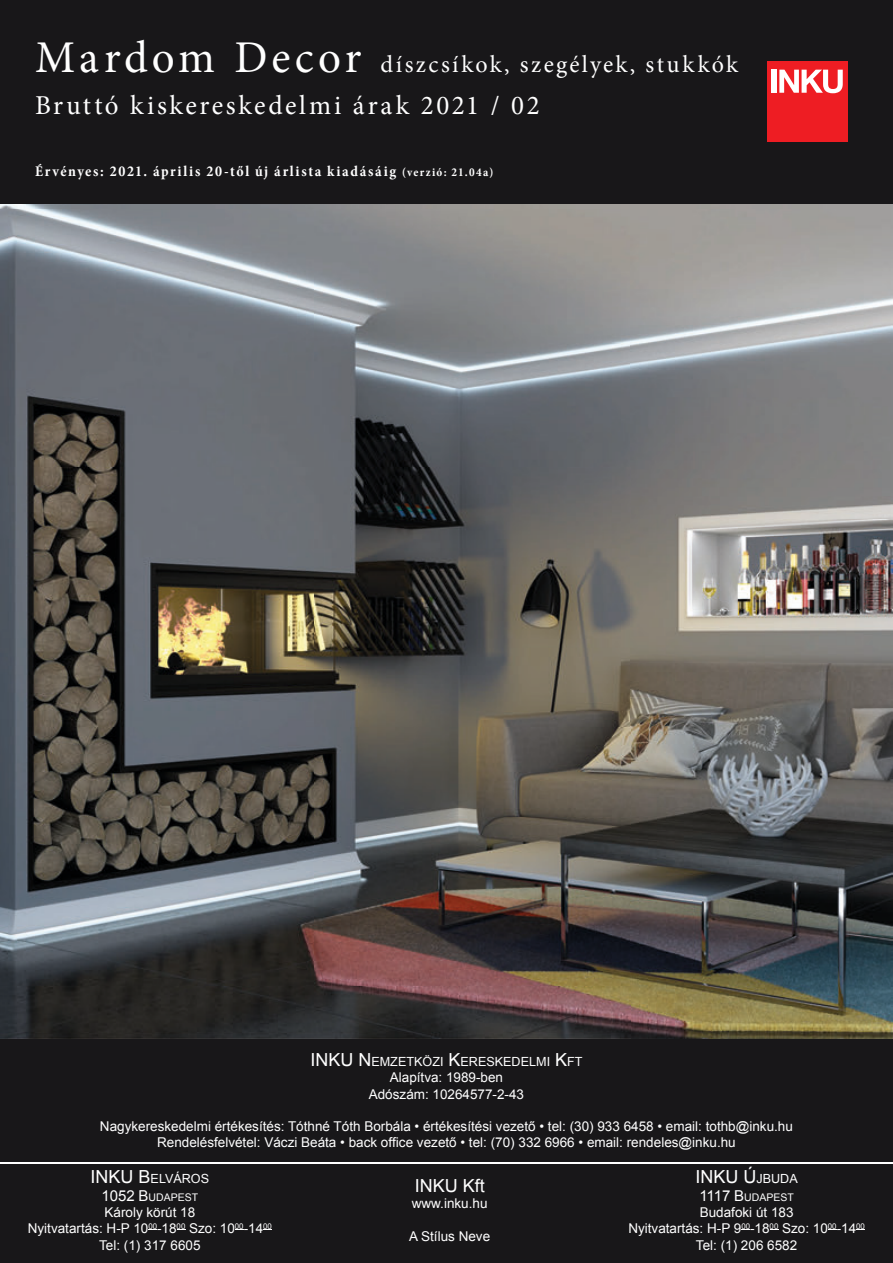
<style>
.page{position:relative;width:893px;height:1263px;background:#fff}
.page>*{position:absolute;margin:0;border:0;box-sizing:border-box;transform-origin:0 0}
.t1{font:27px "Minion Pro";letter-spacing:.095em;color:#fff}
.t2{font:24px "Minion Pro";letter-spacing:.095em;color:#fff}
.t3{font:18px "Arial";color:#fff}
.t4{font:18px "Arial";color:#fff}
.t5{font:700 condensed 15px "Minion Pro";letter-spacing:.11em;color:#fff}
.t6{font:13.5px/16.2px "Arial";color:#fff;text-align:center}
.t7{font:12.6px "Arial";color:#fff}
.t8{font:10.5px "Arial";color:#fff}
.s1{font-size:45px}
.s2{font-size:12px}
.s3{font-size:18px}
.s4{font-size:15px}
.s5{font-size:12.6px}
</style>
<div class="page">
<div style="left:0;top:0;width:893px;height:208px;background:#181719"></div>
<div style="left:0;top:1040px;width:893px;height:223px;background:#181719"></div>
<hr style="left:0;top:1162px;width:893px;height:1px;background:#fff">
<div style="left:767px;top:61px;width:81px;height:81px;background:#ee1d23"></div>
<div style="left:772px;top:70px;width:5px;height:23px;background:#fff"></div>
<svg style="left:779px;top:70px;width:64px;height:23px"></svg>
<img style="left:0;top:205px;width:893px;height:834px">
<h2 class="t2" style="left:35px;top:48px;width:704px"><span class="s1">Mardom Decor</span> díszcsíkok, szegélyek, stukkók</h2>
<h1 class="t1" style="left:35px;top:87px;width:506px">Bruttó kiskereskedelmi árak 2021 / 02</h1>
<p class="t5" style="left:35px;top:160px;width:460px">Érvényes: 2021. április 20-től új árlista kiadásáig <span class="s2">(verzió: 21.04a)</span></p>
<p class="t7" style="left:310px;top:1053px;width:274px"><span class="s3">INKU</span> <span class="s3">N</span>EMZETKÖZI <span class="s3">K</span>ERESKEDELMI <span class="s3">K</span>FT</p>
<p class="t6" style="left:369px;top:1069px;width:157px">Alapítva: 1989-ben<br>Adószám: 10264577-2-43</p>
<p class="t6" style="left:100px;top:1118px;width:694px">Nagykereskedelmi értékesítés: Tóthné Tóth Borbála • értékesítési vezető • tel: (30) 933 6458 • email: tothb@inku.hu<br>Rendelésfelvétel: Váczi Beáta • back office vezető • tel: (70) 332 6966 • email: rendeles@inku.hu</p>
<p class="t7" style="left:91px;top:1170px;width:120px"><span class="s3">INKU</span> <span class="s3">B</span>ELVÁROS</p>
<p class="t8" style="left:102px;top:1190px;width:98px"><span class="s4">1052</span> <span class="s4">B</span>UDAPEST</p>
<p class="t6" style="left:28px;top:1204px;width:246px">Károly körút 18<br>Nyitvatartás: H-P 10<sup>00</sup>-18<sup>00</sup> Szo: 10<sup>00</sup>-14<sup>00<br></sup>Tel: (1) 317 6605</p>
<h3 class="t4" style="left:415px;top:1174px;width:72px">INKU Kft</h3>
<p class="t6" style="left:412px;top:1195px;width:77px">www.inku.hu</p>
<p class="t6" style="left:409px;top:1228px;width:83px">A Stílus Neve</p>
<h3 class="t3" style="left:695px;top:1165px;width:104px">INKU Ú<span class="s5">JBUDA</span></h3>
<p class="t8" style="left:699px;top:1190px;width:96px"><span class="s4">1117</span> <span class="s4">B</span>UDAPEST</p>
<p class="t6" style="left:628px;top:1204px;width:238px">Budafoki út 183<br>Nyitvatartás: H-P 9<sup>00</sup>-18<sup>00</sup> Szo: 10<sup>00</sup>-14<sup>00<br></sup>Tel: (1) 206 6582</p>
</div>
